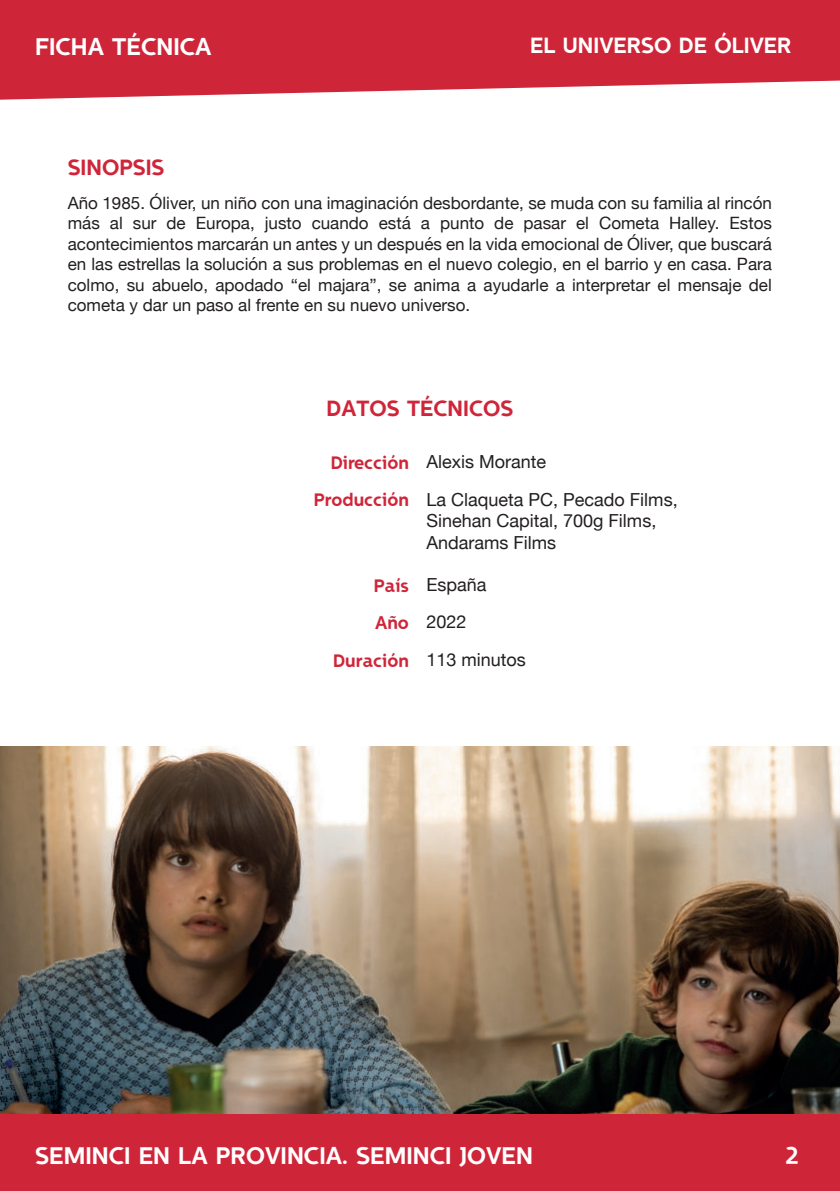
<style>
.page{position:relative;width:840px;height:1191px;background:#fff}
.page>*{position:absolute;margin:0;border:0;box-sizing:border-box;transform-origin:0 0}
.t1{font:24px "SEMINCISANS Regular";color:#fff}
.t2{font:22px "SEMINCISANS Regular";color:#cf2539}
.t3{font:22px "SEMINCISANS Regular";color:#fff}
.t4{font:18px/37.6px "Helvetica Neue";color:#231f20}
.t5{font:18px/37.6px "SEMINCISANS Regular";color:#cf2539;text-align:right}
.t6{font:17px/20.4px "Helvetica Neue";color:#231f20;text-align:justify}
</style>
<div class="page">
<img style="left:0;top:746px;width:839px;height:368px">
<div style="left:0;top:1114px;width:839px;height:77px;background:#cf2539"></div>
<svg style="left:0;top:0;width:839px;height:100px;background:#d33a4c"></svg>
<h1 class="t1" style="left:35px;top:32px;width:178px">FICHA TÉCNICA</h1>
<p class="t2" style="left:68px;top:154px;width:98px">SINOPSIS</p>
<p class="t3" style="left:530px;top:32px;width:263px">EL UNIVERSO DE ÓLIVER</p>
<p class="t6" style="left:68px;top:194px;width:705px">Año 1985. Óliver, un niño con una imaginación desbordante, se muda con su familia al rincón más al sur de Europa, justo cuando está a punto de pasar el Cometa Halley. Estos acontecimientos marcarán un antes y un después en la vida emocional de Óliver, que buscará en las estrellas la solución a sus problemas en el nuevo colegio, en el barrio y en casa. Para colmo, su abuelo, apodado “el majara”, se anima a ayudarle a interpretar el mensaje del cometa y dar un paso al frente en su nuevo universo.</p>
<p class="t2" style="left:326px;top:395px;width:188px">DATOS TÉCNICOS</p>
<p class="t5" style="left:313px;top:443px;width:97px">Dirección<br>Producción</p>
<p class="t5" style="left:333px;top:566px;width:77px">País<br>Año<br>Duración</p>
<p class="t4" style="left:426px;top:444px;width:253px">Alexis Morante<br>La Claqueta PC, Pecado Films,</p>
<p class="t4" style="left:426px;top:511px;width:231px;line-height:21.6px">Sinehan Capital, 700g Films,<br>Andarams Films</p>
<p class="t4" style="left:426px;top:567px;width:101px">España<br>2022<br>113 minutos</p>
<h1 class="t1" style="left:35px;top:1141px;width:499px">SEMINCI EN LA PROVINCIA. SEMINCI JOVEN</h1>
<h1 class="t1" style="left:784px;top:1141px;width:15px">2</h1>
</div>
